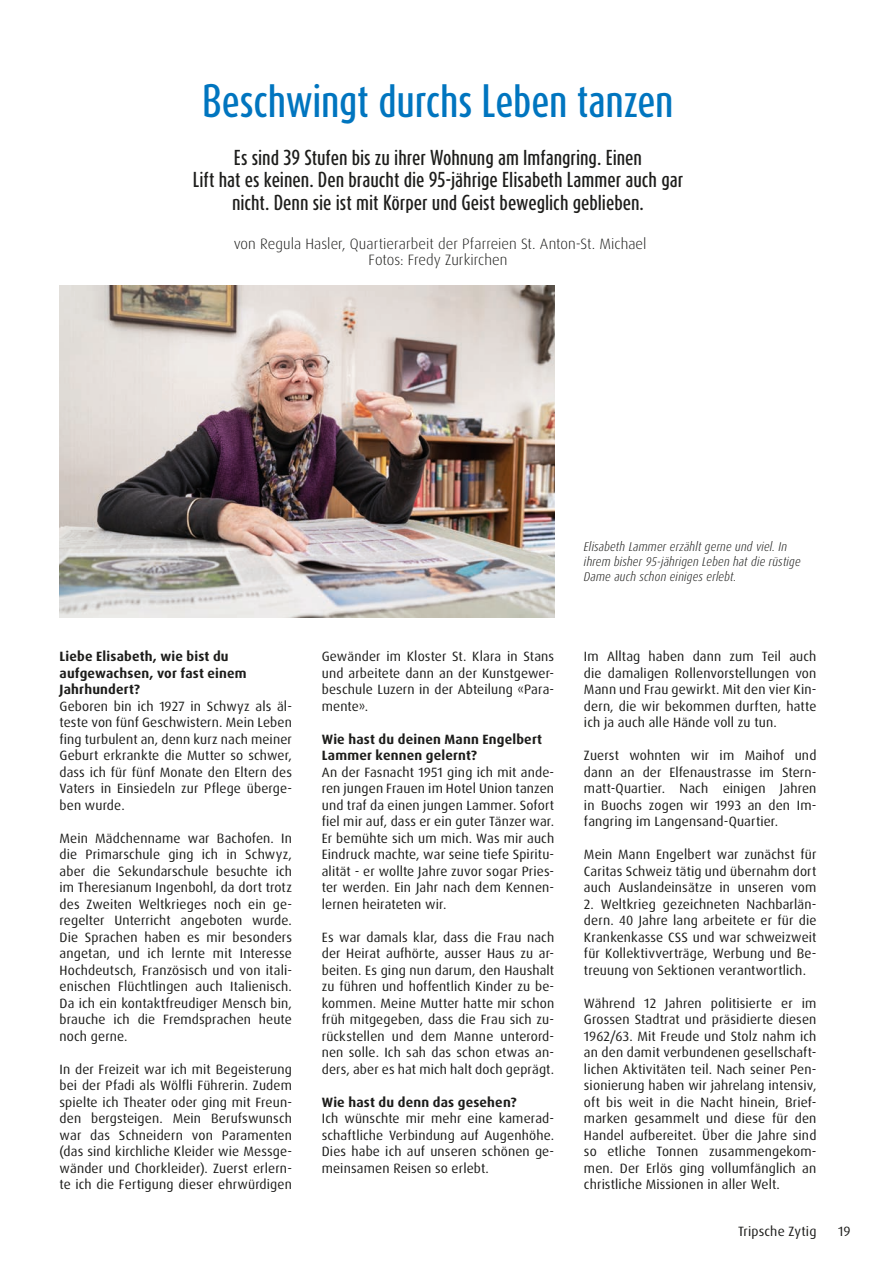
<style>
.page{position:relative;width:893px;height:1263px;background:#fff}
.page>*{position:absolute;margin:0;border:0;box-sizing:border-box;transform-origin:0 0}
.Titel{font:500 39px "Dax Compact Pro";letter-spacing:-.005em;color:#0075bf}
.Lead{font:500 18px/22.5px "Dax Compact Pro";letter-spacing:-.005em;color:#1d1d1b;text-align:center}
.Autor{font:300 15px "Dax";letter-spacing:.005em;color:#1d1d1b}
.Grundtext{font:13.5px/16.5px "Dax Pro";letter-spacing:.01em;color:#1d1d1b;text-align:justify}
.Zwischentitel{font:700 13.5px/16.5px "Dax Pro";letter-spacing:.015em;color:#1d1d1b}
.Bildunterschrift{font:italic 300 condensed 12.75px/15px "Dax Pro";letter-spacing:.015em;color:#1d1d1b}
</style>
<div class="page">
<img style="left:60px;top:286px;width:494px;height:332px">
<p class="Titel" style="left:202px;top:75px;width:473px">Beschwingt durchs Leben tanzen</p>
<p class="Lead" style="left:193px;top:146px;width:492px">Es sind 39 Stufen bis zu ihrer Wohnung am Imfangring. Einen<br>Lift hat es keinen. Den braucht die 95-jährige Elisabeth Lammer auch gar nicht. Denn sie ist mit Körper und Geist beweglich geblieben.</p>
<p class="Autor" style="left:234px;top:235px;width:414px">von Regula Hasler, Quartierarbeit der Pfarreien St. Anton-St. Michael</p>
<p class="Autor" style="left:369px;top:252px;width:140px">Fotos: Fredy Zurkirchen</p>
<p class="Zwischentitel" style="left:60px;top:648px;width:189px">Liebe Elisabeth, wie bist du aufgewachsen, vor fast einem<br>Jahrhundert?</p>
<p class="Grundtext" style="left:60px;top:698px;width:234px">Geboren bin ich 1927 in Schwyz als äl&shy;teste von fünf Geschwistern. Mein Leben fing turbulent an, denn kurz nach meiner Geburt erkrankte die Mutter so schwer, dass ich für fünf Monate den Eltern des Vaters in Einsiedeln zur Pflege überge&shy;ben wurde.</p>
<p class="Grundtext" style="left:60px;top:830px;width:234px">Mein Mädchenname war Bachofen. In die Primarschule ging ich in Schwyz, aber die Sekundarschule besuchte ich im Theresianum Ingenbohl, da dort trotz des Zweiten Weltkrieges noch ein ge&shy;regelter Unterricht angeboten wurde.<br>Die Sprachen haben es mir besonders angetan, und ich lernte mit Interesse Hochdeutsch, Französisch und von itali&shy;enischen Flüchtlingen auch Italienisch.<br>Da ich ein kontaktfreudiger Mensch bin, brauche ich die Fremdsprachen heute noch gerne.</p>
<p class="Grundtext" style="left:60px;top:1061px;width:234px">In der Freizeit war ich mit Begeisterung bei der Pfadi als Wölfli Führerin. Zudem spielte ich Theater oder ging mit Freun&shy;den bergsteigen. Mein Berufswunsch war das Schneidern von Paramenten (das sind kirchliche Kleider wie Messge&shy;wänder und Chorkleider). Zuerst erlern&shy;te ich die Fertigung dieser ehrwürdigen</p>
<p class="Grundtext" style="left:322px;top:648px;width:234px">Gewänder im Kloster St. Klara in Stans und arbeitete dann an der Kunstgewer&shy;beschule Luzern in der Abteilung «Para&shy;mente».</p>
<p class="Zwischentitel" style="left:322px;top:731px;width:222px">Wie hast du deinen Mann Engelbert<br>Lammer kennen gelernt?</p>
<p class="Grundtext" style="left:322px;top:764px;width:234px">An der Fasnacht 1951 ging ich mit ande&shy;ren jungen Frauen im Hotel Union tanzen und traf da einen jungen Lammer. Sofort fiel mir auf, dass er ein guter Tänzer war.<br>Er bemühte sich um mich. Was mir auch Eindruck machte, war seine tiefe Spiritu&shy;alität - er wollte Jahre zuvor sogar Pries&shy;ter werden. Ein Jahr nach dem Kennen&shy;lernen heirateten wir.</p>
<p class="Grundtext" style="left:322px;top:929px;width:234px">Es war damals klar, dass die Frau nach der Heirat aufhörte, ausser Haus zu ar&shy;beiten. Es ging nun darum, den Haushalt zu führen und hoffentlich Kinder zu be&shy;kommen. Meine Mutter hatte mir schon früh mitgegeben, dass die Frau sich zu&shy;rückstellen und dem Manne unterord&shy;nen solle. Ich sah das schon etwas an&shy;ders, aber es hat mich halt doch geprägt.</p>
<p class="Zwischentitel" style="left:322px;top:1094px;width:196px">Wie hast du denn das gesehen?</p>
<p class="Grundtext" style="left:322px;top:1110px;width:234px">Ich wünschte mir mehr eine kamerad&shy;schaftliche Verbindung auf Augenhöhe.<br>Dies habe ich auf unseren schönen ge&shy;meinsamen Reisen so erlebt.</p>
<p class="Bildunterschrift" style="left:584px;top:539px;width:218px">Elisabeth Lammer erzählt gerne und viel. In ihrem bisher 95-jährigen Leben hat die rüstige<br>Dame auch schon einiges erlebt.</p>
<p class="Grundtext" style="left:584px;top:648px;width:234px">Im Alltag haben dann zum Teil auch die damaligen Rollenvorstellungen von Mann und Frau gewirkt. Mit den vier Kin&shy;dern, die wir bekommen durften, hatte ich ja auch alle Hände voll zu tun.</p>
<p class="Grundtext" style="left:584px;top:747px;width:234px">Zuerst wohnten wir im Maihof und dann an der Elfenaustrasse im Stern&shy;matt-Quartier. Nach einigen Jahren in Buochs zogen wir 1993 an den Im&shy;fangring im Langensand-Quartier.</p>
<p class="Grundtext" style="left:584px;top:846px;width:234px">Mein Mann Engelbert war zunächst für Caritas Schweiz tätig und übernahm dort auch Auslandeinsätze in unseren vom</p>
<p class="Grundtext" style="left:584px;top:896px;width:234px">2. Weltkrieg gezeichneten Nachbarlän&shy;dern. 40 Jahre lang arbeitete er für die Krankenkasse CSS und war schweizweit für Kollektivverträge, Werbung und Be&shy;treuung von Sektionen verantwortlich.</p>
<p class="Grundtext" style="left:584px;top:995px;width:234px">Während 12 Jahren politisierte er im Grossen Stadtrat und präsidierte diesen 1962/63. Mit Freude und Stolz nahm ich an den damit verbundenen gesellschaft&shy;lichen Aktivitäten teil. Nach seiner Pen&shy;sionierung haben wir jahrelang intensiv, oft bis weit in die Nacht hinein, Brief&shy;marken gesammelt und diese für den Handel aufbereitet. Über die Jahre sind so etliche Tonnen zusammengekom&shy;men. Der Erlös ging vollumfänglich an christliche Missionen in aller Welt.</p>
<p class="Grundtext" style="left:738px;top:1223px;width:80px">Tripsche Zytig</p>
<p class="Grundtext" style="left:838px;top:1223px;width:14px">19</p>
</div>
